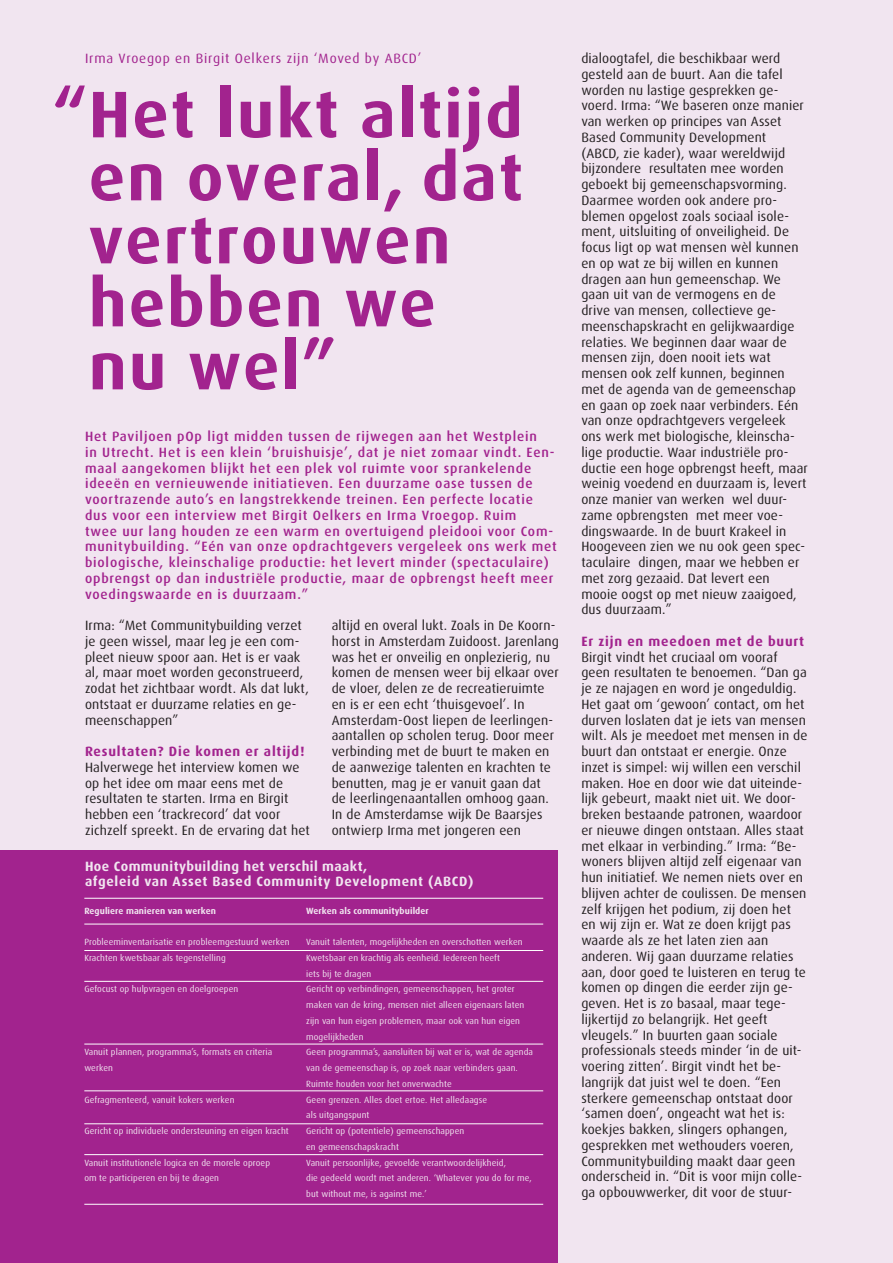
<style>
.page{position:relative;width:893px;height:1263px;background:#f1e5f0}
.page>*{position:absolute;margin:0;border:0;box-sizing:border-box;transform-origin:0 0}
.tussenkop{font:700 66px/63px "Dax";letter-spacing:.03em;color:#a2238e}
.PA_broodtekst_verdan{font:13.5px/15.8px "Dax";letter-spacing:.01em;color:#231f20}
.tussenkop-2{font:500 13.5px/15.8px "Dax";letter-spacing:.06em;color:#a2238e}
.tussenkop-3{font:700 13.5px/15.8px "Dax";letter-spacing:.035em;color:#f1e5f0}
.tussenkop-4{font:700 13.5px "Dax";letter-spacing:.06em;color:#a2238e}
.tussenkop-5{font:13.5px "Dax";letter-spacing:.06em;color:#a2238e}
.PA_broodtekst_verdan-2{font:9px/15.8px "Dax";letter-spacing:.01em;color:#f1e5f0}
.PA_broodtekst_verdan-3{font:700 9px "Dax";letter-spacing:.01em;color:#f1e5f0}
</style>
<div class="page">
<div style="left:0;top:850px;width:558px;height:413px;background:#a2238e"></div>
<hr style="left:84px;top:924px;width:459px;height:1px;background:#fff">
<hr style="left:84px;top:898px;width:459px;height:1px;background:#fff">
<hr style="left:84px;top:1204px;width:459px;height:1px;background:#fff">
<hr style="left:84px;top:1154px;width:459px;height:1px;background:#fff">
<hr style="left:84px;top:1123px;width:459px;height:1px;background:#fff">
<hr style="left:84px;top:1090px;width:459px;height:1px;background:#fff">
<hr style="left:84px;top:1044px;width:459px;height:1px;background:#fff">
<hr style="left:84px;top:981px;width:459px;height:1px;background:#fff">
<hr style="left:84px;top:950px;width:459px;height:1px;background:#fff">
<p class="tussenkop-5" style="left:85px;top:51px;width:338px">Irma Vroegop en Birgit Oelkers zijn ‘Moved by ABCD’</p>
<p class="tussenkop" style="left:89px;top:83px;width:436px;text-indent:-37px">“Het lukt altijd en overal, dat vertrouwen hebben we nu wel”</p>
<p class="tussenkop-2" style="left:85px;top:429px;width:473px">Het Paviljoen pOp ligt midden tussen de rijwegen aan het Westplein<br>in Utrecht. Het is een klein ‘bruishuisje’, dat je niet zomaar vindt. Een&shy;maal aangekomen blijkt het een plek vol ruimte voor sprankelende ideeën en vernieuwende initiatieven. Een duurzame oase tussen de voortrazende auto’s en langstrekkende treinen. Een perfecte locatie dus voor een interview met Birgit Oelkers en Irma Vroegop. Ruim<br>twee uur lang houden ze een warm en overtuigend pleidooi voor Com&shy;munitybuilding. “Eén van onze opdrachtgevers vergeleek ons werk met biologische, kleinschalige productie: het levert minder (spectaculaire) opbrengst op dan industriële productie, maar de opbrengst heeft meer voedingswaarde en is duurzaam.”</p>
<p class="PA_broodtekst_verdan" style="left:85px;top:618px;width:225px">Irma: “Met Communitybuilding verzet je geen wissel, maar leg je een com&shy;pleet nieuw spoor aan. Het is er vaak al, maar moet worden geconstrueerd, zodat het zichtbaar wordt. Als dat lukt, ontstaat er duurzame relaties en ge&shy;meenschappen”</p>
<p class="tussenkop-4" style="left:85px;top:744px;width:221px">Resultaten? Die komen er altijd!</p>
<p class="PA_broodtekst_verdan" style="left:85px;top:759px;width:226px">Halverwege het interview komen we op het idee om maar eens met de resultaten te starten. Irma en Birgit hebben een ‘trackrecord’ dat voor zichzelf spreekt. En de ervaring dat het</p>
<p class="PA_broodtekst_verdan" style="left:332px;top:618px;width:229px">altijd en overal lukt. Zoals in De Koorn&shy;horst in Amsterdam Zuidoost. Jarenlang was het er onveilig en onplezierig, nu komen de mensen weer bij elkaar over de vloer, delen ze de recreatieruimte en is er een echt ‘thuisgevoel’. In Amsterdam-Oost liepen de leerlingen&shy;aantallen op scholen terug. Door meer verbinding met de buurt te maken en de aanwezige talenten en krachten te benutten, mag je er vanuit gaan dat<br>de leerlingenaantallen omhoog gaan.<br>In de Amsterdamse wijk De Baarsjes ontwierp Irma met jongeren een</p>
<p class="tussenkop-3" style="left:85px;top:858px;width:390px">Hoe Communitybuilding het verschil maakt,<br>afgeleid van Asset Based Community Development (ABCD)</p>
<p class="PA_broodtekst_verdan-3" style="left:84px;top:905px;width:133px">Reguliere manieren van werken</p>
<p class="PA_broodtekst_verdan-2" style="left:84px;top:934px;width:207px">Probleeminventarisatie en probleemgestuurd werken</p>
<p class="PA_broodtekst_verdan-2" style="left:84px;top:950px;width:143px">Krachten kwetsbaar als tegenstelling</p>
<p class="PA_broodtekst_verdan-2" style="left:84px;top:981px;width:155px">Gefocust op hulpvragen en doelgroepen</p>
<p class="PA_broodtekst_verdan-2" style="left:84px;top:1044px;width:190px">Vanuit plannen, programma’s, formats en criteria werken</p>
<p class="PA_broodtekst_verdan-2" style="left:84px;top:1092px;width:152px">Gefragmenteerd, vanuit kokers werken</p>
<p class="PA_broodtekst_verdan-2" style="left:84px;top:1123px;width:206px">Gericht op individuele ondersteuning en eigen kracht</p>
<p class="PA_broodtekst_verdan-2" style="left:84px;top:1155px;width:187px">Vanuit institutionele logica en de morele oproep om te participeren en bij te dragen</p>
<p class="PA_broodtekst_verdan-3" style="left:306px;top:905px;width:124px">Werken als communitybuilder</p>
<p class="PA_broodtekst_verdan-2" style="left:306px;top:934px;width:218px">Vanuit talenten, mogelijkheden en overschotten werken</p>
<p class="PA_broodtekst_verdan-2" style="left:306px;top:950px;width:195px">Kwetsbaar en krachtig als eenheid. Iedereen heeft iets bij te dragen</p>
<p class="PA_broodtekst_verdan-2" style="left:306px;top:981px;width:220px">Gericht op verbindingen, gemeenschappen, het groter maken van de kring, mensen niet alleen eigenaars laten zijn van hun eigen problemen, maar ook van hun eigen mogelijkheden</p>
<p class="PA_broodtekst_verdan-2" style="left:306px;top:1044px;width:228px">Geen programma’s, aansluiten bij wat er is, wat de agenda van de gemeenschap is, op zoek naar verbinders gaan.<br>Ruimte houden voor het onverwachte</p>
<p class="PA_broodtekst_verdan-2" style="left:306px;top:1092px;width:183px">Geen grenzen. Alles doet ertoe. Het alledaagse als uitgangspunt</p>
<p class="PA_broodtekst_verdan-2" style="left:306px;top:1123px;width:160px">Gericht op (potentiele) gemeenschappen en gemeenschapskracht</p>
<p class="PA_broodtekst_verdan-2" style="left:306px;top:1155px;width:227px">Vanuit persoonlijke, gevoelde verantwoordelijkheid,<br>die gedeeld wordt met anderen. ‘Whatever you do for me, but without me, is against me.’</p>
<p class="PA_broodtekst_verdan" style="left:581px;top:51px;width:228px">dialoogtafel, die beschikbaar werd gesteld aan de buurt. Aan die tafel worden nu lastige gesprekken ge&shy;voerd. Irma: “We baseren onze manier van werken op principes van Asset Based Community Development<br>(ABCD, zie kader), waar wereldwijd bijzondere resultaten mee worden geboekt bij gemeenschapsvorming.<br>Daarmee worden ook andere pro&shy;blemen opgelost zoals sociaal isole&shy;ment, uitsluiting of onveiligheid. De focus ligt op wat mensen wèl kunnen en op wat ze bij willen en kunnen dragen aan hun gemeenschap. We gaan uit van de vermogens en de drive van mensen, collectieve ge&shy;meenschapskracht en gelijkwaardige relaties. We beginnen daar waar de mensen zijn, doen nooit iets wat mensen ook zelf kunnen, beginnen met de agenda van de gemeenschap en gaan op zoek naar verbinders. Eén van onze opdrachtgevers vergeleek ons werk met biologische, kleinscha&shy;lige productie. Waar industriële pro&shy;ductie een hoge opbrengst heeft, maar weinig voedend en duurzaam is, levert onze manier van werken wel duur&shy;zame opbrengsten met meer voe&shy;dingswaarde. In de buurt Krakeel in Hoogeveen zien we nu ook geen spec&shy;taculaire dingen, maar we hebben er met zorg gezaaid. Dat levert een mooie oogst op met nieuw zaaigoed, dus duurzaam.”</p>
<p class="tussenkop-4" style="left:581px;top:633px;width:224px">Er zijn en meedoen met de buurt</p>
<p class="PA_broodtekst_verdan" style="left:581px;top:649px;width:228px">Birgit vindt het cruciaal om vooraf geen resultaten te benoemen. “Dan ga je ze najagen en word je ongeduldig.<br>Het gaat om ‘gewoon’ contact, om het durven loslaten dat je iets van mensen wilt. Als je meedoet met mensen in de buurt dan ontstaat er energie. Onze inzet is simpel: wij willen een verschil maken. Hoe en door wie dat uiteinde&shy;lijk gebeurt, maakt niet uit. We door&shy;breken bestaande patronen, waardoor er nieuwe dingen ontstaan. Alles staat met elkaar in verbinding.” Irma: “Be&shy;woners blijven altijd zelf eigenaar van hun initiatief. We nemen niets over en blijven achter de coulissen. De mensen zelf krijgen het podium, zij doen het en wij zijn er. Wat ze doen krijgt pas waarde als ze het laten zien aan anderen. Wij gaan duurzame relaties aan, door goed te luisteren en terug te komen op dingen die eerder zijn ge&shy;geven. Het is zo basaal, maar tege&shy;lijkertijd zo belangrijk. Het geeft vleugels.” In buurten gaan sociale professionals steeds minder ‘in de uit&shy;voering zitten’. Birgit vindt het be&shy;langrijk dat juist wel te doen. “Een sterkere gemeenschap ontstaat door ‘samen doen’, ongeacht wat het is: koekjes bakken, slingers ophangen, gesprekken met wethouders voeren, Communitybuilding maakt daar geen onderscheid in. “Dit is voor mijn colle&shy;ga opbouwwerker, dit voor de stuur-</p>
</div>
